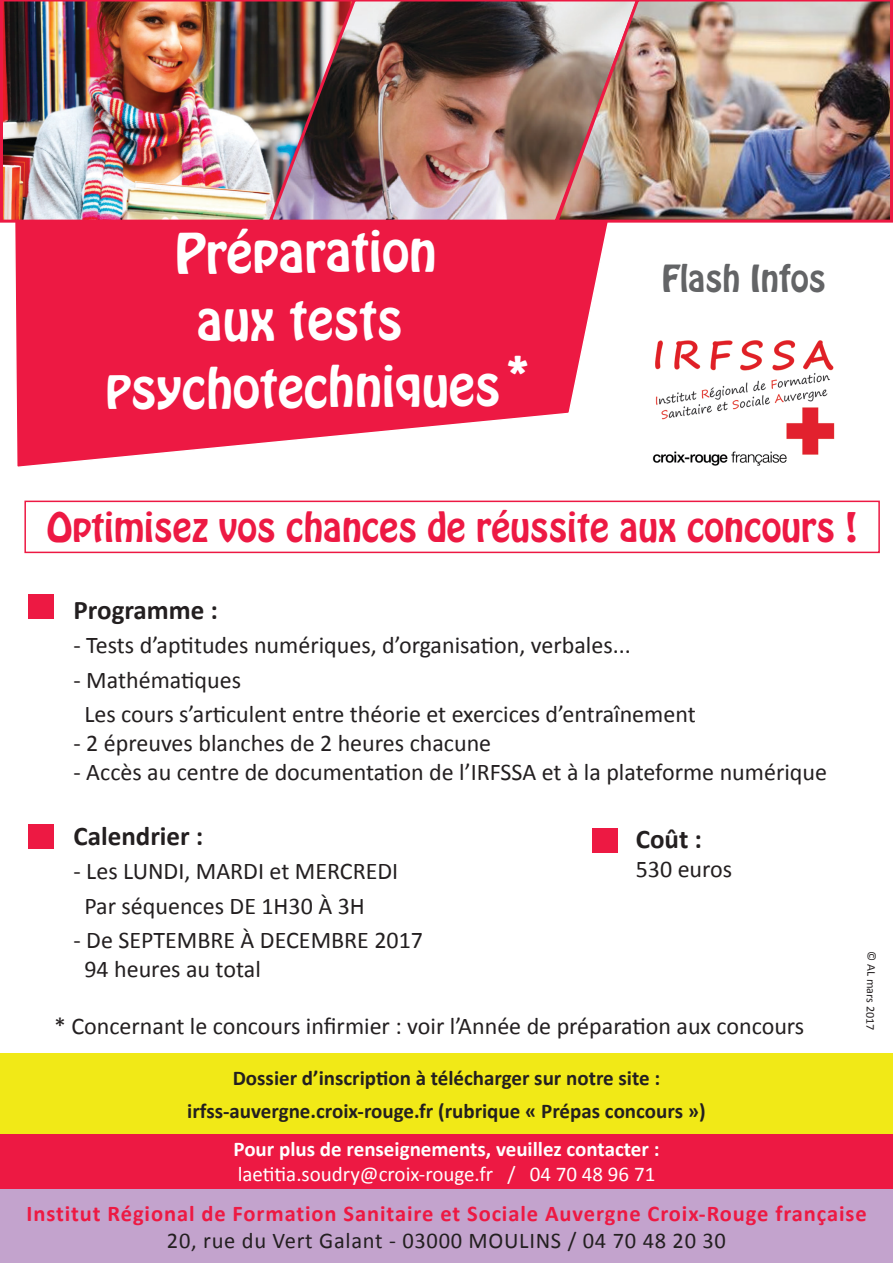
<style>
.page{position:relative;width:893px;height:1263px;background:#fff}
.page>*{position:absolute;margin:0;border:0;box-sizing:border-box;transform-origin:0 0}
.t1{font:49.5px "Hobo Std";color:#fff}
.t2{font:40.5px "Hobo Std";color:#fff}
.t3{font:36px "Hobo Std";color:#ed1943}
.t4{font:33px "Hobo Std";color:#636466}
.t5{font:700 27px "Calibri";color:#231f20}
.t6{font:24px "Calibri";color:#231f20}
.t7{font:700 22.5px "Calibri";letter-spacing:.04em;color:#ed1943}
.t8{font:22.5px "Calibri";letter-spacing:.03em;color:#231f20}
.t9{font:700 21px "Calibri";color:#231f20}
.t10{font:700 21px "Calibri";color:#fff}
.t11{font:21px "Calibri";color:#fff}
.t12{font:12px "Calibri";color:#231f20}
</style>
<div class="page">
<svg style="left:15px;top:224px;width:593px;height:243px;background:#ef3a5e"></svg>
<img style="left:0;top:0;width:266px;height:224px">
<img style="left:266px;top:0;width:287px;height:224px">
<img style="left:553px;top:0;width:340px;height:224px">
<div style="left:28px;top:595px;width:26px;height:24px;background:#ed1943"></div>
<div style="left:28px;top:824px;width:26px;height:24px;background:#ed1943"></div>
<div style="left:0;top:1132px;width:893px;height:57px;background:#ed1943"></div>
<div style="left:0;top:1189px;width:893px;height:74px;background:#c3a3cd"></div>
<div style="left:0;top:1053px;width:893px;height:80px;background:#f1e917"></div>
<div style="left:24px;top:501px;width:856px;height:52px;border:2px solid #ed1943"></div>
<img style="left:652px;top:340px;width:183px;height:126px">
<div style="left:592px;top:828px;width:25px;height:24px;background:#ed1943"></div>
<p class="t1" style="left:174px;top:220px;width:263px;rotate:-1deg">Préparation</p>
<p class="t1" style="left:196px;top:287px;width:207px;rotate:-1deg">aux tests</p>
<p class="t2" style="left:106px;top:365px;width:27px">P</p>
<p class="t1" style="left:130px;top:356px;width:371px;rotate:-1deg">sychotechniques</p>
<p class="t1" style="left:502px;top:343px;width:34px">*</p>
<p class="t4" style="left:662px;top:255px;width:166px">Flash Infos</p>
<p class="t3" style="left:47px;top:503px;width:812px">Optimisez vos chances de réussite aux concours !</p>
<p class="t5" style="left:74px;top:592px;width:146px">Programme :</p>
<p class="t6" style="left:74px;top:630px;width:559px">- Tests d’aptitudes numériques, d’organisation, verbales...</p>
<p class="t6" style="left:74px;top:664px;width:169px">- Mathématiques</p>
<p class="t6" style="left:84px;top:699px;width:613px">Les cours s’articulent entre théorie et exercices d’entraînement</p>
<p class="t6" style="left:74px;top:728px;width:419px">- 2 épreuves blanches de 2 heures chacune</p>
<p class="t6" style="left:74px;top:757px;width:755px">- Accès au centre de documentation de l’IRFSSA et à la plateforme numérique</p>
<p class="t5" style="left:74px;top:818px;width:131px">Calendrier :</p>
<p class="t6" style="left:74px;top:856px;width:326px">- Les LUNDI, MARDI et MERCREDI</p>
<p class="t6" style="left:84px;top:890px;width:282px">Par séquences DE 1H30 À 3H</p>
<p class="t6" style="left:74px;top:925px;width:351px">- De SEPTEMBRE À DECEMBRE 2017</p>
<p class="t6" style="left:84px;top:954px;width:178px">94 heures au total</p>
<p class="t5" style="left:636px;top:822px;width:68px">Coût :</p>
<p class="t6" style="left:636px;top:854px;width:98px">530 euros</p>
<p class="t6" style="left:54px;top:1011px;width:752px">* Concernant le concours infirmier : voir l’Année de préparation aux concours</p>
<p class="t9" style="left:233px;top:1064px;width:429px">Dossier d’inscription à télécharger sur notre site :</p>
<p class="t9" style="left:187px;top:1097px;width:520px">irfss-auvergne.croix-rouge.fr (rubrique « Prépas concours »)</p>
<p class="t12" style="left:879px;top:951px;width:80px;rotate:91deg">© AL mars 2017</p>
<p class="t10" style="left:233px;top:1136px;width:427px">Pour plus de renseignements, veuillez contacter :</p>
<p class="t11" style="left:238px;top:1161px;width:419px">laetitia.soudry@croix-rouge.fr / 04 70 48 96 71</p>
<p class="t7" style="left:27px;top:1199px;width:842px">Institut Régional de Formation Sanitaire et Sociale Auvergne Croix-Rouge française</p>
<p class="t8" style="left:167px;top:1226px;width:560px">20, rue du Vert Galant - 03000 MOULINS / 04 70 48 20 30</p>
</div>
